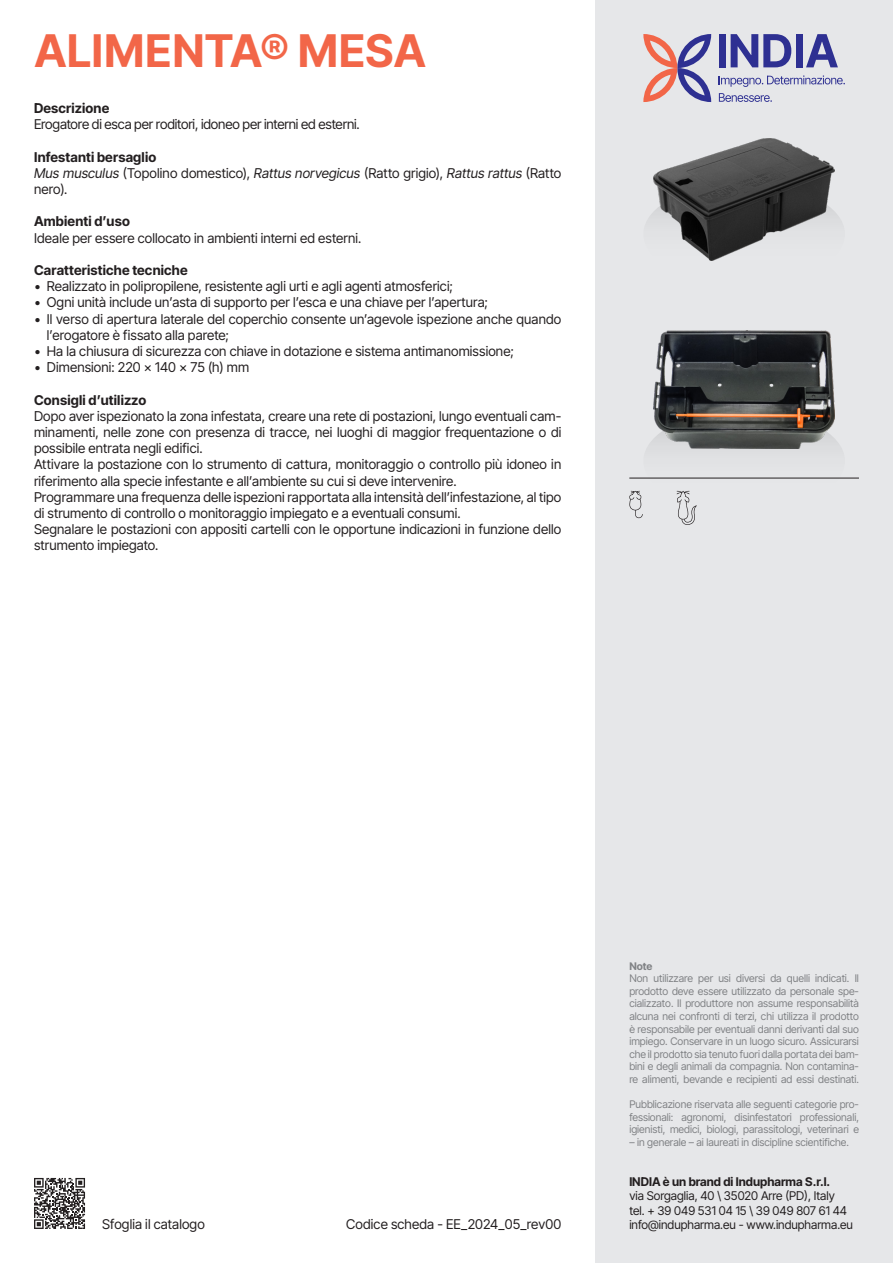
<style>
.page{position:relative;width:893px;height:1263px;background:#fff}
.page>*{position:absolute;margin:0;border:0;box-sizing:border-box;transform-origin:0 0}
.t1{font:700 45px "Inter Tight";letter-spacing:.015em;color:#f26648}
.Elenco_1{font:13.5px/16.2px "Inter Tight";letter-spacing:.01em;color:#231f20}
.t2{font:700 13.5px "Inter Tight";letter-spacing:.015em;color:#231f20}
.Elenco_1-2{font:13.5px "Inter Tight";letter-spacing:-.01em;color:#231f20}
.t3{font:12px "Inter Tight";color:#231f20}
.t4{font:700 12px "Inter Tight";color:#231f20}
.t5{font:10.5px/12.6px "Inter Tight";color:#808285;text-align:justify}
.t6{font:700 10.5px "Inter Tight";color:#808285}
.s1{font-style:italic}
</style>
<div class="page">
<div style="left:595px;top:0;width:298px;height:1263px;background:#e6e7e9"></div>
<svg style="left:719px;top:75px;width:126px;height:12px"></svg>
<svg style="left:719px;top:93px;width:53px;height:9px"></svg>
<svg style="left:643px;top:34px;width:68px;height:68px"></svg>
<div style="left:719px;top:34px;width:7px;height:33px;background:#2e3092"></div>
<svg style="left:731px;top:34px;width:60px;height:33px"></svg>
<div style="left:796px;top:34px;width:7px;height:33px;background:#2e3092"></div>
<svg style="left:806px;top:34px;width:32px;height:33px"></svg>
<hr style="left:629px;top:478px;width:230px;height:1px;background:#231f20">
<svg style="left:629px;top:439px;width:216px;height:86px"></svg>
<svg style="left:34px;top:1178px;width:51px;height:51px"></svg>
<img style="left:654px;top:138px;width:181px;height:122px">
<img style="left:654px;top:331px;width:181px;height:117px">
<p class="t1" style="left:34px;top:17px;width:393px">ALIMENTA® MESA</p>
<p class="t2" style="left:34px;top:98px;width:77px">Descrizione</p>
<p class="Elenco_1-2" style="left:34px;top:114px;width:327px">Erogatore di esca per roditori, idoneo per interni ed esterni.</p>
<p class="t2" style="left:34px;top:147px;width:124px">Infestanti bersaglio</p>
<p class="Elenco_1" style="left:34px;top:164px;width:529px"><span class="s1">Mus musculus</span> (Topolino domestico), <span class="s1">Rattus norvegicus</span> (Ratto grigio), <span class="s1">Rattus rattus</span> (Ratto nero).</p>
<p class="t2" style="left:34px;top:211px;width:97px">Ambienti d’uso</p>
<p class="Elenco_1" style="left:34px;top:229px;width:329px">Ideale per essere collocato in ambienti interni ed esterni.</p>
<p class="t2" style="left:34px;top:260px;width:155px">Caratteristiche tecniche</p>
<p class="Elenco_1" style="left:34px;top:278px;width:420px">• Realizzato in polipropilene, resistente agli urti e agli agenti atmosferici;</p>
<p class="Elenco_1" style="left:34px;top:294px;width:455px">• Ogni unità include un’asta di supporto per l’esca e una chiave per l’apertura;</p>
<p class="Elenco_1" style="left:47px;top:310px;width:516px;text-indent:-13px">• Il verso di apertura laterale del coperchio consente un’agevole ispezione anche quando l’erogatore è fissato alla parete;</p>
<p class="Elenco_1" style="left:34px;top:343px;width:481px">• Ha la chiusura di sicurezza con chiave in dotazione e sistema antimanomissione;</p>
<p class="Elenco_1" style="left:34px;top:359px;width:217px">• Dimensioni: 220 × 140 × 75 (h) mm</p>
<p class="t2" style="left:34px;top:390px;width:114px">Consigli d’utilizzo</p>
<p class="Elenco_1" style="left:34px;top:407px;width:529px;text-align:justify">Dopo aver ispezionato la zona infestata, creare una rete di postazioni, lungo eventuali cam&shy;minamenti, nelle zone con presenza di tracce, nei luoghi di maggior frequentazione o di possibile entrata negli edifici.</p>
<p class="Elenco_1" style="left:34px;top:456px;width:529px">Attivare la postazione con lo strumento di cattura, monitoraggio o controllo più idoneo in riferimento alla specie infestante e all’ambiente su cui si deve intervenire.</p>
<p class="Elenco_1" style="left:34px;top:488px;width:529px">Programmare una frequenza delle ispezioni rapportata alla intensità dell’infestazione, al tipo di strumento di controllo o monitoraggio impiegato e a eventuali consumi.</p>
<p class="Elenco_1" style="left:34px;top:521px;width:529px">Segnalare le postazioni con appositi cartelli con le opportune indicazioni in funzione dello strumento impiegato.</p>
<p class="Elenco_1" style="left:102px;top:1216px;width:104px">Sfoglia il catalogo</p>
<p class="Elenco_1" style="left:346px;top:1216px;width:217px">Codice scheda - EE_2024_05_rev00</p>
<p class="t6" style="left:629px;top:958px;width:25px">Note</p>
<p class="t5" style="left:629px;top:972px;width:231px">Non utilizzare per usi diversi da quelli indicati. Il prodotto deve essere utilizzato da personale spe&shy;cializzato. Il produttore non assume responsabilità alcuna nei confronti di terzi, chi utilizza il prodotto è responsabile per eventuali danni derivanti dal suo impiego. Conservare in un luogo sicuro. Assicurarsi che il prodotto sia tenuto fuori dalla portata dei bam&shy;bini e degli animali da compagnia. Non contamina&shy;re alimenti, bevande e recipienti ad essi destinati.</p>
<p class="t5" style="left:629px;top:1098px;width:231px">Pubblicazione riservata alle seguenti categorie pro&shy;fessionali: agronomi, disinfestatori professionali, igienisti, medici, biologi, parassitologi, veterinari e</p>
<p class="t5" style="left:629px;top:1135px;width:221px">– in generale – ai laureati in discipline scientifiche.</p>
<p class="t4" style="left:629px;top:1172px;width:202px">INDIA è un brand di Indupharma S.r.l.</p>
<p class="t3" style="left:629px;top:1187px;width:207px">via Sorgaglia, 40 \ 35020 Arre (PD), Italy</p>
<p class="t3" style="left:629px;top:1201px;width:219px">tel. + 39 049 531 04 15 \ 39 049 807 61 44</p>
<p class="t3" style="left:629px;top:1216px;width:225px">info@indupharma.eu - www.indupharma.eu</p>
</div>
